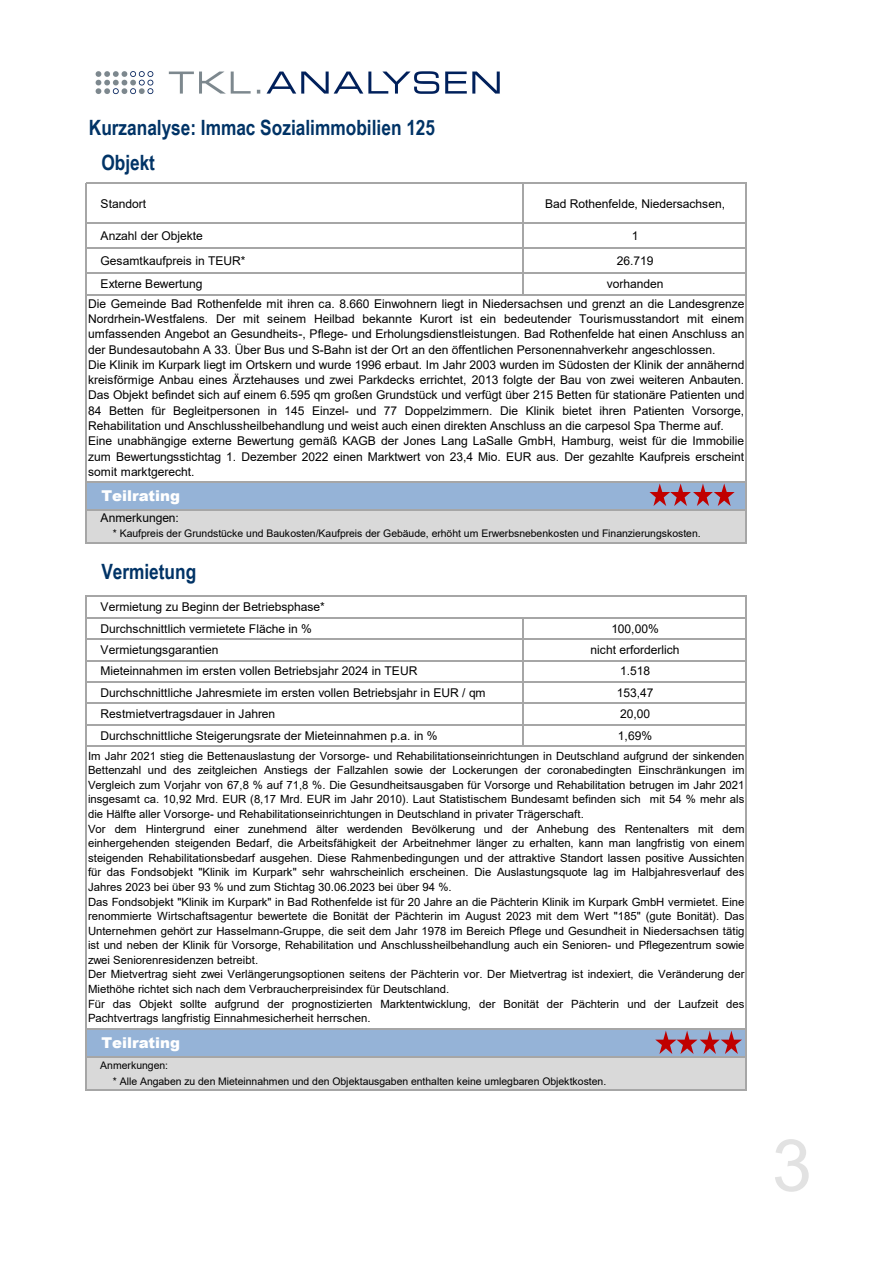
<style>
.page{position:relative;width:893px;height:1263px;background:#fff}
.page>*{position:absolute;margin:0;border:0;box-sizing:border-box;transform-origin:0 0}
.t1{font:72px "Arial";color:#e2e2e2}
.t2{font:700 21px/35.7px "Arial Narrow";color:#036}
.t3{font:900 15px "Arial";color:#fff}
.t4{font:12px/15.3px "Arial";letter-spacing:-.005em;color:#000}
.t5{font:11.4px/14.5px "Arial";color:#000}
.t6{font:10.5px "Arial";letter-spacing:-.005em;color:#000}
</style>
<div class="page">
<img style="left:95px;top:71px;width:405px;height:24px">
<svg style="left:86px;top:182px;width:660px;height:1px"></svg>
<div style="left:86px;top:482px;width:660px;height:28px;background:#95b3d7"></div>
<div style="left:86px;top:510px;width:660px;height:33px;background:#d9d9d9"></div>
<div style="left:86px;top:1029px;width:660px;height:29px;background:#95b3d7"></div>
<div style="left:86px;top:1057px;width:660px;height:33px;background:#d9d9d9"></div>
<hr style="left:85px;top:183px;width:1px;height:360px;background:#a6a6a6">
<hr style="left:745px;top:184px;width:2px;height:359px;background:#a6a6a6">
<hr style="left:523px;top:184px;width:1px;height:112px;background:#a6a6a6">
<hr style="left:85px;top:595px;width:1px;height:496px;background:#a6a6a6">
<hr style="left:523px;top:618px;width:1px;height:129px;background:#a6a6a6">
<hr style="left:745px;top:597px;width:2px;height:494px;background:#a6a6a6">
<hr style="left:86px;top:183px;width:661px;height:1px;background:#a6a6a6">
<hr style="left:86px;top:222px;width:661px;height:2px;background:#a6a6a6">
<hr style="left:86px;top:248px;width:661px;height:1px;background:#a6a6a6">
<hr style="left:86px;top:273px;width:661px;height:1px;background:#a6a6a6">
<hr style="left:86px;top:294px;width:661px;height:2px;background:#a6a6a6">
<hr style="left:86px;top:481px;width:661px;height:1px;background:#a6a6a6">
<hr style="left:86px;top:509px;width:661px;height:1px;background:#a6a6a6">
<hr style="left:86px;top:542px;width:661px;height:1px;background:#a6a6a6">
<hr style="left:86px;top:595px;width:661px;height:2px;background:#a6a6a6">
<hr style="left:86px;top:617px;width:661px;height:1px;background:#a6a6a6">
<hr style="left:86px;top:638px;width:661px;height:2px;background:#a6a6a6">
<hr style="left:86px;top:660px;width:661px;height:1px;background:#a6a6a6">
<hr style="left:86px;top:681px;width:661px;height:2px;background:#a6a6a6">
<hr style="left:86px;top:703px;width:661px;height:1px;background:#a6a6a6">
<hr style="left:86px;top:724px;width:661px;height:1px;background:#a6a6a6">
<hr style="left:86px;top:745px;width:661px;height:2px;background:#a6a6a6">
<hr style="left:86px;top:1028px;width:661px;height:2px;background:#a6a6a6">
<hr style="left:86px;top:1057px;width:661px;height:1px;background:#a6a6a6">
<hr style="left:86px;top:1089px;width:661px;height:2px;background:#a6a6a6">
<svg style="left:649px;top:483px;width:86px;height:23px"></svg>
<svg style="left:655px;top:1031px;width:87px;height:23px"></svg>
<h2 class="t2" style="left:101px;top:109px;width:335px;text-indent:-12px">Kurzanalyse: Immac Sozialimmobilien 125<br>Objekt</h2>
<p class="t4" style="left:101px;top:196px;width:47px">Standort</p>
<p class="t4" style="left:545px;top:196px;width:181px">Bad Rothenfelde, Niedersachsen,</p>
<p class="t4" style="left:101px;top:228px;width:104px">Anzahl der Objekte</p>
<p class="t4" style="left:632px;top:228px;width:8px">1</p>
<p class="t4" style="left:101px;top:253px;width:146px">Gesamtkaufpreis in TEUR*</p>
<p class="t4" style="left:617px;top:253px;width:38px">26.719</p>
<p class="t4" style="left:101px;top:277px;width:103px">Externe Bewertung</p>
<p class="t4" style="left:607px;top:277px;width:58px">vorhanden</p>
<p class="t4" style="left:88px;top:296px;width:658px">Die Gemeinde Bad Rothenfelde mit ihren ca. 8.660 Einwohnern liegt in Niedersachsen und grenzt an die Landesgrenze Nordrhein-Westfalens. Der mit seinem Heilbad bekannte Kurort ist ein bedeutender Tourismusstandort mit einem umfassenden Angebot an Gesundheits-, Pflege- und Erholungsdienstleistungen. Bad Rothenfelde hat einen Anschluss an der Bundesautobahn A 33. Über Bus und S-Bahn ist der Ort an den öffentlichen Personennahverkehr angeschlossen.<br>Die Klinik im Kurpark liegt im Ortskern und wurde 1996 erbaut. Im Jahr 2003 wurden im Südosten der Klinik der annähernd kreisförmige Anbau eines Ärztehauses und zwei Parkdecks errichtet, 2013 folgte der Bau von zwei weiteren Anbauten.<br>Das Objekt befindet sich auf einem 6.595 qm großen Grundstück und verfügt über 215 Betten für stationäre Patienten und 84 Betten für Begleitpersonen in 145 Einzel- und 77 Doppelzimmern. Die Klinik bietet ihren Patienten Vorsorge, Rehabilitation und Anschlussheilbehandlung und weist auch einen direkten Anschluss an die carpesol Spa Therme auf.<br>Eine unabhängige externe Bewertung gemäß KAGB der Jones Lang LaSalle GmbH, Hamburg, weist für die Immobilie zum Bewertungsstichtag 1. Dezember 2022 einen Marktwert von 23,4 Mio. EUR aus. Der gezahlte Kaufpreis erscheint somit marktgerecht.</p>
<h3 class="t3" style="left:101px;top:484px;width:80px">Teilrating</h3>
<p class="t4" style="left:101px;top:510px;width:80px">Anmerkungen:</p>
<p class="t6" style="left:113px;top:528px;width:589px">* Kaufpreis der Grundstücke und Baukosten/Kaufpreis der Gebäude, erhöht um Erwerbsnebenkosten und Finanzierungskosten.</p>
<h2 class="t2" style="left:101px;top:553px;width:96px">Vermietung</h2>
<p class="t4" style="left:101px;top:596px;width:226px;line-height:21.5px">Vermietung zu Beginn der Betriebsphase*<br>Durchschnittlich vermietete Fläche in %</p>
<p class="t4" style="left:611px;top:621px;width:49px">100,00%</p>
<p class="t4" style="left:101px;top:642px;width:119px">Vermietungsgarantien</p>
<p class="t4" style="left:591px;top:642px;width:91px">nicht erforderlich</p>
<p class="t4" style="left:101px;top:664px;width:318px">Mieteinnahmen im ersten vollen Betriebsjahr 2024 in TEUR</p>
<p class="t4" style="left:620px;top:664px;width:32px">1.518</p>
<p class="t4" style="left:101px;top:685px;width:387px">Durchschnittliche Jahresmiete im ersten vollen Betriebsjahr in EUR / qm</p>
<p class="t4" style="left:617px;top:685px;width:38px">153,47</p>
<p class="t4" style="left:101px;top:706px;width:176px">Restmietvertragsdauer in Jahren</p>
<p class="t4" style="left:620px;top:706px;width:32px">20,00</p>
<p class="t4" style="left:101px;top:728px;width:338px">Durchschnittliche Steigerungsrate der Mieteinnahmen p.a. in %</p>
<p class="t4" style="left:618px;top:728px;width:36px">1,69%</p>
<p class="t5" style="left:88px;top:748px;width:658px">Im Jahr 2021 stieg die Bettenauslastung der Vorsorge- und Rehabilitationseinrichtungen in Deutschland aufgrund der sinkenden Bettenzahl und des zeitgleichen Anstiegs der Fallzahlen sowie der Lockerungen der coronabedingten Einschränkungen im Vergleich zum Vorjahr von 67,8 % auf 71,8 %. Die Gesundheitsausgaben für Vorsorge und Rehabilitation betrugen im Jahr 2021 insgesamt ca. 10,92 Mrd. EUR (8,17 Mrd. EUR im Jahr 2010). Laut Statistischem Bundesamt befinden sich mit 54 % mehr als die Hälfte aller Vorsorge- und Rehabilitationseinrichtungen in Deutschland in privater Trägerschaft.<br>Vor dem Hintergrund einer zunehmend älter werdenden Bevölkerung und der Anhebung des Rentenalters mit dem einhergehenden steigenden Bedarf, die Arbeitsfähigkeit der Arbeitnehmer länger zu erhalten, kann man langfristig von einem steigenden Rehabilitationsbedarf ausgehen. Diese Rahmenbedingungen und der attraktive Standort lassen positive Aussichten für das Fondsobjekt "Klinik im Kurpark" sehr wahrscheinlich erscheinen. Die Auslastungsquote lag im Halbjahresverlauf des Jahres 2023 bei über 93 % und zum Stichtag 30.06.2023 bei über 94 %.<br>Das Fondsobjekt "Klinik im Kurpark" in Bad Rothenfelde ist für 20 Jahre an die Pächterin Klinik im Kurpark GmbH vermietet. Eine renommierte Wirtschaftsagentur bewertete die Bonität der Pächterin im August 2023 mit dem Wert "185" (gute Bonität). Das Unternehmen gehört zur Hasselmann-Gruppe, die seit dem Jahr 1978 im Bereich Pflege und Gesundheit in Niedersachsen tätig ist und neben der Klinik für Vorsorge, Rehabilitation und Anschlussheilbehandlung auch ein Senioren- und Pflegezentrum sowie zwei Seniorenresidenzen betreibt.<br>Der Mietvertrag sieht zwei Verlängerungsoptionen seitens der Pächterin vor. Der Mietvertrag ist indexiert, die Veränderung der Miethöhe richtet sich nach dem Verbraucherpreisindex für Deutschland.<br>Für das Objekt sollte aufgrund der prognostizierten Marktentwicklung, der Bonität der Pächterin und der Laufzeit des Pachtvertrags langfristig Einnahmesicherheit herrschen.</p>
<h3 class="t3" style="left:101px;top:1032px;width:80px">Teilrating</h3>
<p class="t6" style="left:100px;top:1060px;width:69px">Anmerkungen:</p>
<p class="t6" style="left:113px;top:1075px;width:495px">* Alle Angaben zu den Mieteinnahmen und den Objektausgaben enthalten keine umlegbaren Objektkosten.</p>
<h1 class="t1" style="left:772px;top:1126px;width:42px">3</h1>
</div>
